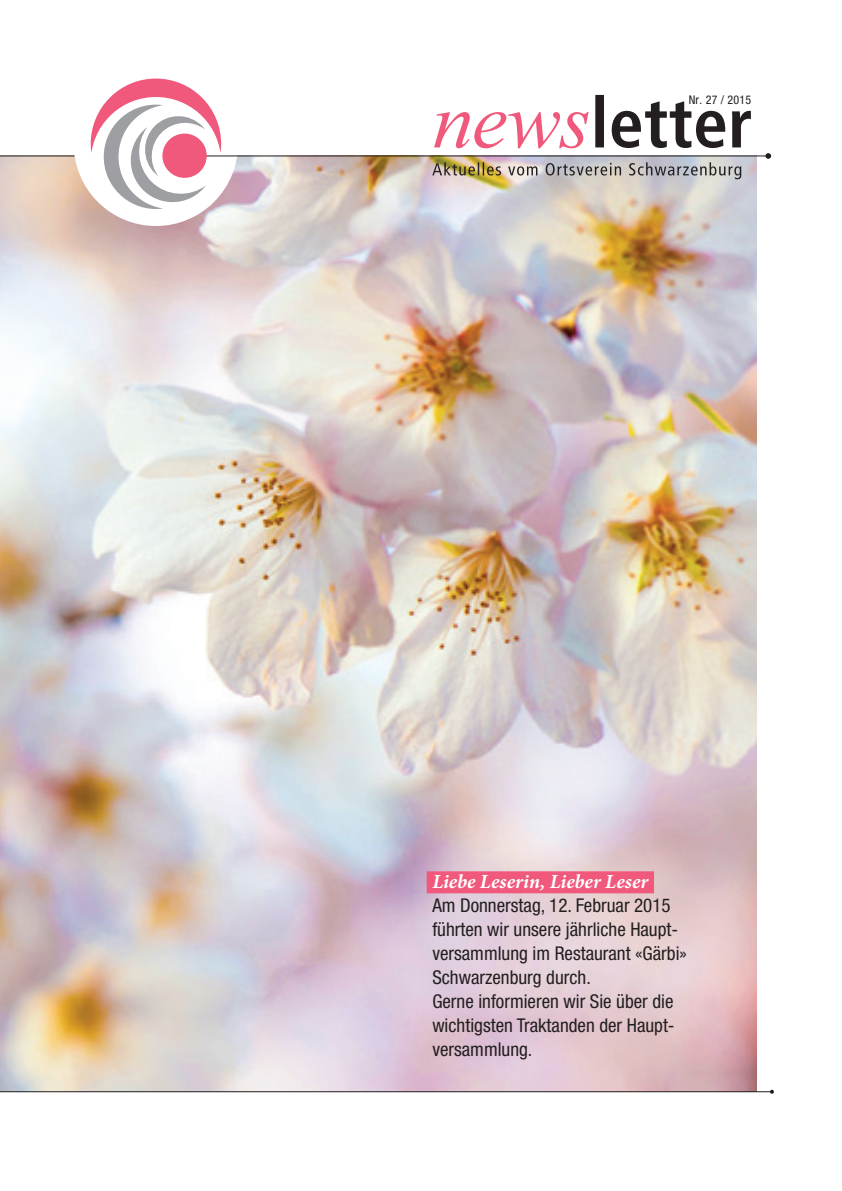
<style>
.page{position:relative;width:842px;height:1191px;background:#fff}
.page>*{position:absolute;margin:0;border:0;box-sizing:border-box;transform-origin:0 0}
.t1{font:italic 700 20px "Minion Pro";letter-spacing:.005em;color:#fff}
.t2{font:condensed 19px/24px "Helvetica Neue LT Std";color:#231f20}
.t3{font:condensed 12px "Helvetica Neue LT Std";letter-spacing:.02em;color:#231f20}
</style>
<div class="page">
<img style="left:0;top:156px;width:757px;height:935px">
<hr style="left:0;top:1091px;width:772px;height:1px;background:#231f20">
<svg style="left:770px;top:1089px;width:4px;height:4px"></svg>
<div style="left:427px;top:871px;width:227px;height:22px;background:#f0597c"></div>
<hr style="left:0;top:155px;width:180px;height:1px;background:#231f20">
<div style="left:74px;top:62px;width:164px;height:164px;background:#fff;border-radius:50%"></div>
<hr style="left:170px;top:155px;width:601px;height:1px;background:#231f20">
<svg style="left:765px;top:153px;width:6px;height:6px"></svg>
<svg style="left:91px;top:79px;width:130px;height:130px"></svg>
<div style="left:162px;top:134px;width:45px;height:44px;background:#f0597c;border-radius:50%"></div>
<svg style="left:434px;top:112px;width:154px;height:36px"></svg>
<svg style="left:595px;top:95px;width:156px;height:53px"></svg>
<img style="left:432px;top:162px;width:309px;height:17px">
<p class="t3" style="left:689px;top:92px;width:64px">Nr. 27 / 2015</p>
<p class="t1" style="left:432px;top:867px;width:217px">Liebe Leserin, Lieber Leser</p>
<p class="t2" style="left:432px;top:893px;width:256px">Am Donnerstag, 12. Februar 2015 führten wir unsere jährliche Haupt&shy;versammlung im Restaurant «Gärbi»<br>Schwarzenburg durch.<br>Gerne informieren wir Sie über die wichtigsten Traktanden der Haupt&shy;versammlung.</p>
</div>
